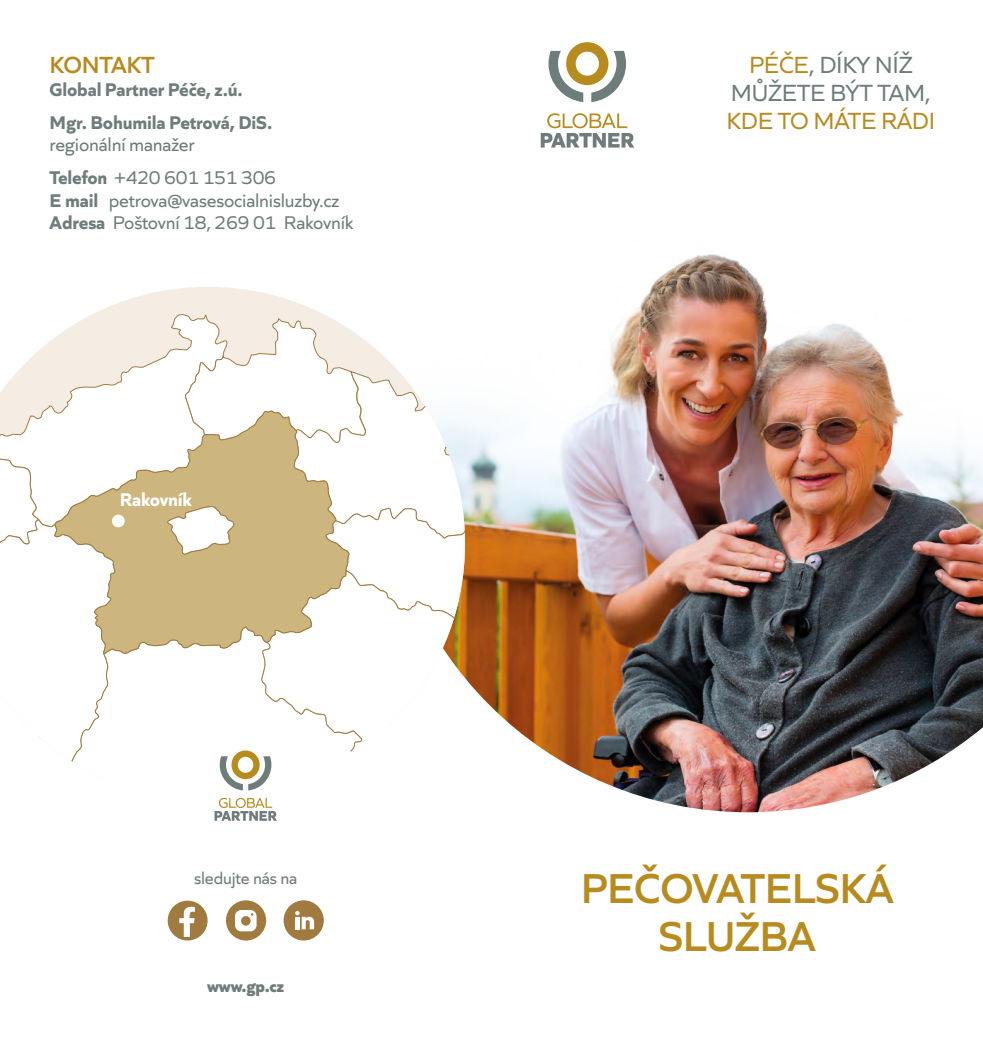
<style>
.page{position:relative;width:983px;height:1042px;background:#fff}
.page>*{position:absolute;margin:0;border:0;box-sizing:border-box;transform-origin:0 0}
.t1{font:600 43.75px/47.2px "Quiet Sans";letter-spacing:-.01em;color:#b78b1d;text-align:center}
.t2{font:24.5px/28px "Quiet Sans";letter-spacing:-.01em;color:#6f7c7c;text-align:center}
.t3{font:24.5px "Quiet Sans";letter-spacing:-.01em;color:#b78b1d}
.t4{font:600 24.5px "Quiet Sans";letter-spacing:-.01em;color:#b78b1d}
.t5{font:19.25px/32.7px "Quiet Sans";letter-spacing:-.01em;color:#6f7c7c}
.t6{font:700 19.25px/32.7px "Quiet Sans";letter-spacing:-.01em;color:#6f7c7c}
.t7{font:700 19.25px "Quiet Sans";letter-spacing:-.01em;color:#fff}
.t8{font:17.5px "Quiet Sans";letter-spacing:-.01em;color:#6f7c7c}
.t9{font:800 17.5px "Quiet Sans";letter-spacing:-.01em;color:#6f7c7c}
.s1{font-weight:700}
.s2{color:#b78b1d}
</style>
<div class="page">
<img style="left:465px;top:147px;width:517px;height:665px">
<svg style="left:540px;top:113px;width:94px;height:35px"></svg>
<svg style="left:548px;top:42px;width:78px;height:60px"></svg>
<svg style="left:96px;top:287px;width:232px;height:30px;fill:#f5ede3"></svg>
<svg style="left:0;top:313px;width:227px;height:124px"></svg>
<svg style="left:0;top:458px;width:54px;height:281px"></svg>
<svg style="left:54px;top:410px;width:113px;height:245px"></svg>
<div style="left:112px;top:514px;width:13px;height:13px;background:#fff;border-radius:50%"></div>
<svg style="left:167px;top:317px;width:298px;height:504px"></svg>
<div style="left:226px;top:900px;width:40px;height:40px;background:#a17a40;border-radius:50%"></div>
<svg style="left:235px;top:910px;width:21px;height:21px"></svg>
<div style="left:168px;top:900px;width:39px;height:40px;background:#a17a40;border-radius:50%"></div>
<svg style="left:179px;top:906px;width:16px;height:31px"></svg>
<div style="left:283px;top:900px;width:41px;height:40px;background:#a17a40;border-radius:50%"></div>
<svg style="left:295px;top:911px;width:19px;height:18px"></svg>
<p class="t4" style="left:50px;top:46px;width:107px">KONTAKT</p>
<p class="t6" style="left:50px;top:71px;width:224px">Global Partner Péče, z.ú.<br>Mgr. Bohumila Petrová, DiS.</p>
<p class="t5" style="left:50px;top:127px;width:228px">regionální manažer<br><span class="s1">Telefon</span> +420 601 151 306</p>
<p class="t5" style="left:50px;top:187px;width:305px;line-height:22.8px"><span class="s1">E mail</span> petrova@vasesocialnisluzby.cz<br><span class="s1">Adresa</span> Poštovní 18, 269 01 Rakovník</p>
<p class="t7" style="left:120px;top:484px;width:73px">Rakovník</p>
<p class="t8" style="left:194px;top:865px;width:105px">sledujte nás na</p>
<p class="t9" style="left:207px;top:972px;width:79px">www.gp.cz</p>
<p class="t2" style="left:730px;top:49px;width:201px"><span class="s2">PÉČE</span>, DÍKY NÍŽ<br>MŮŽETE BÝT TAM,</p>
<p class="t3" style="left:726px;top:103px;width:210px">KDE TO MÁTE RÁDI</p>
<h1 class="t1" style="left:580px;top:861px;width:314px">PEČOVATELSKÁ<br>SLUŽBA</h1>
</div>
